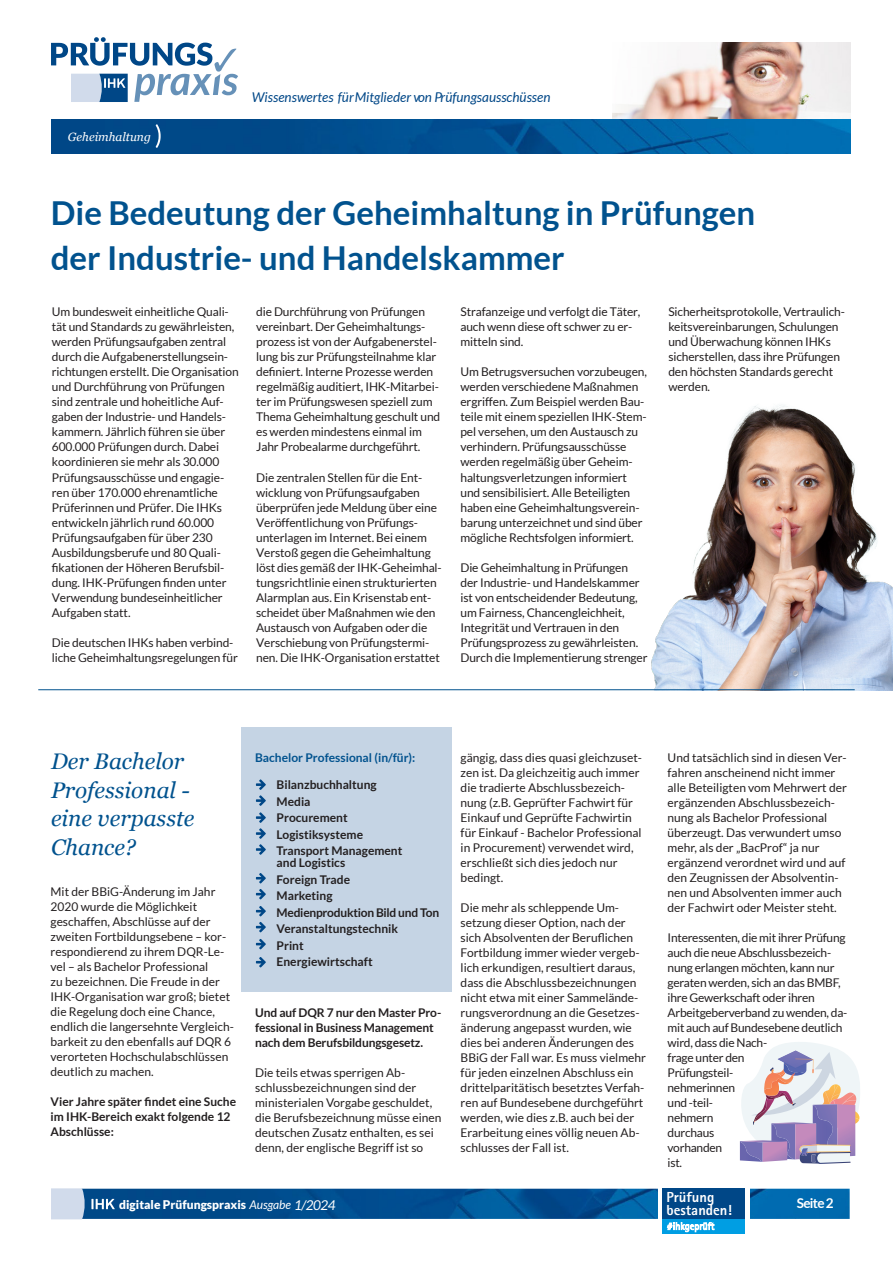
<style>
.page{position:relative;width:893px;height:1263px;background:#fff}
.page>*{position:absolute;margin:0;border:0;box-sizing:border-box;transform-origin:0 0}
.t1{font:700 33px/45px "Lato";color:#01528e}
.t2{font:italic 22.5px/28.5px "Georgia";color:#01528e}
.t3{font:800 14.55px/13.5px "Rotis Sans Serif Std";color:#fff}
.t4{font:italic 13.5px "Lato";color:#004787}
.t5{font:700 13.5px "Lato";letter-spacing:-.05em;color:#fff}
.t6{font:12px/15px "Lato";letter-spacing:-.01em;color:#231f20}
.t7{font:700 12px/15px "Lato";color:#231f20}
.t8{font:900 12px "Lato";color:#fff}
.t9{font:700 12px "Lato";color:#01528e}
.t10{font:700 12px "Lato";letter-spacing:-.02em;color:#231f20}
.t11{font:italic 12px "Georgia";color:#fff}
.s1{font-weight:400;font-style:italic}
.s2{font-weight:400;font-style:italic;font-size:13.5px}
</style>
<div class="page">
<div style="left:241px;top:727px;width:211px;height:265px;background:#c5d4e4"></div>
<img style="left:651px;top:405px;width:242px;height:285px">
<img style="left:115px;top:1189px;width:735px;height:30px">
<div style="left:51px;top:119px;width:799px;height:34px;background:#004787"></div>
<svg style="left:51px;top:1188px;width:64px;height:31px;background:#7da0c3"></svg>
<svg style="left:51px;top:37px;width:187px;height:65px"></svg>
<img style="left:612px;top:43px;width:238px;height:76px">
<img style="left:155px;top:119px;width:695px;height:34px">
<svg style="left:156px;top:124px;width:5px;height:24px"></svg>
<div style="left:658px;top:1183px;width:91px;height:53px;background:#fff"></div>
<div style="left:662px;top:1188px;width:83px;height:31px;background:#004787"></div>
<div style="left:662px;top:1219px;width:83px;height:14px;background:#009ee3"></div>
<svg style="left:667px;top:1222px;width:47px;height:10px"></svg>
<hr style="left:38px;top:689px;width:817px;height:1px;background:#01528e">
<svg style="left:256px;top:779px;width:10px;height:27px"></svg>
<svg style="left:256px;top:812px;width:10px;height:43px"></svg>
<svg style="left:256px;top:873px;width:10px;height:10px"></svg>
<svg style="left:256px;top:889px;width:10px;height:10px"></svg>
<svg style="left:256px;top:906px;width:10px;height:10px"></svg>
<svg style="left:256px;top:922px;width:10px;height:10px"></svg>
<svg style="left:256px;top:939px;width:10px;height:10px"></svg>
<svg style="left:256px;top:957px;width:10px;height:10px"></svg>
<svg style="left:740px;top:1042px;width:120px;height:122px"></svg>
<img style="left:740px;top:1142px;width:21px;height:20px">
<p class="t11" style="left:68px;top:129px;width:84px">Geheimhaltung</p>
<p class="t4" style="left:252px;top:90px;width:300px">Wissenswertes für Mitglieder von Prüfungsausschüssen</p>
<p class="t1" style="left:51px;top:190px;width:706px">Die Bedeutung der Geheimhaltung in Prüfungen der Industrie- und Handelskammer</p>
<p class="t6" style="left:52px;top:305px;width:188px">Um bundesweit einheitliche Quali&shy;tät und Standards zu gewährleisten, werden Prüfungsaufgaben zentral durch die Aufgabenerstellungsein&shy;richtungen erstellt. Die Organisation und Durchführung von Prüfungen sind zentrale und hoheitliche Auf&shy;gaben der Industrie- und Handels&shy;kammern. Jährlich führen sie über 600.000 Prüfungen durch. Dabei koordinieren sie mehr als 30.000<br>Prüfungsausschüsse und engagie&shy;ren über 170.000 ehrenamtliche Prüferinnen und Prüfer. Die IHKs entwickeln jährlich rund 60.000<br>Prüfungsaufgaben für über 230<br>Ausbildungsberufe und 80 Quali&shy;fikationen der Höheren Berufsbil&shy;dung. IHK-Prüfungen finden unter Verwendung bundeseinheitlicher Aufgaben statt.</p>
<p class="t6" style="left:52px;top:635px;width:187px">Die deutschen IHKs haben verbind&shy;liche Geheimhaltungsregelungen für</p>
<p class="t6" style="left:256px;top:305px;width:186px">die Durchführung von Prüfungen vereinbart. Der Geheimhaltungs&shy;prozess ist von der Aufgabenerstel&shy;lung bis zur Prüfungsteilnahme klar definiert. Interne Prozesse werden regelmäßig auditiert, IHK-Mitarbei&shy;ter im Prüfungswesen speziell zum Thema Geheimhaltung geschult und es werden mindestens einmal im Jahr Probealarme durchgeführt.</p>
<p class="t6" style="left:256px;top:470px;width:187px">Die zentralen Stellen für die Ent&shy;wicklung von Prüfungsaufgaben überprüfen jede Meldung über eine Veröffentlichung von Prüfungs&shy;unterlagen im Internet. Bei einem Verstoß gegen die Geheimhaltung löst dies gemäß der IHK-Geheimhal&shy;tungsrichtlinie einen strukturierten Alarmplan aus. Ein Krisenstab ent&shy;scheidet über Maßnahmen wie den Austausch von Aufgaben oder die Verschiebung von Prüfungstermi&shy;nen. Die IHK-Organisation erstattet</p>
<p class="t6" style="left:460px;top:305px;width:182px">Strafanzeige und verfolgt die Täter, auch wenn diese oft schwer zu er&shy;mitteln sind.</p>
<p class="t6" style="left:460px;top:365px;width:188px">Um Betrugsversuchen vorzubeugen, werden verschiedene Maßnahmen ergriffen. Zum Beispiel werden Bau&shy;teile mit einem speziellen IHK-Stem&shy;pel versehen, um den Austausch zu verhindern. Prüfungsausschüsse werden regelmäßig über Geheim&shy;haltungsverletzungen informiert und sensibilisiert. Alle Beteiligten haben eine Geheimhaltungsverein&shy;barung unterzeichnet und sind über mögliche Rechtsfolgen informiert.</p>
<p class="t6" style="left:460px;top:560px;width:189px">Die Geheimhaltung in Prüfungen der Industrie- und Handelskammer ist von entscheidender Bedeutung, um Fairness, Chancengleichheit, Integrität und Vertrauen in den Prüfungsprozess zu gewährleisten.<br>Durch die Implementierung strenger</p>
<p class="t6" style="left:668px;top:305px;width:178px">Sicherheitsprotokolle, Vertraulich&shy;keitsvereinbarungen, Schulungen und Überwachung können IHKs sicherstellen, dass ihre Prüfungen den höchsten Standards gerecht werden.</p>
<p class="t2" style="left:51px;top:748px;width:145px">Der Bachelor<br>Professional - eine verpasste<br>Chance?</p>
<p class="t6" style="left:461px;top:750px;width:183px">gängig, dass dies quasi gleichzuset&shy;zen ist. Da gleichzeitig auch immer die tradierte Abschlussbezeich&shy;nung (z.B. Geprüfter Fachwirt für<br>Einkauf und Geprüfte Fachwirtin für Einkauf - Bachelor Professional in Procurement) verwendet wird, erschließt sich dies jedoch nur bedingt.</p>
<p class="t6" style="left:461px;top:900px;width:187px">Die mehr als schleppende Um&shy;setzung dieser Option, nach der sich Absolventen der Beruflichen Fortbildung immer wieder vergeb&shy;lich erkundigen, resultiert daraus, dass die Abschlussbezeichnungen nicht etwa mit einer Sammelände&shy;rungsverordnung an die Gesetzes&shy;änderung angepasst wurden, wie dies bei anderen Änderungen des BBiG der Fall war. Es muss vielmehr für jeden einzelnen Abschluss ein drittelparitätisch besetztes Verfah&shy;ren auf Bundesebene durchgeführt werden, wie dies z.B. auch bei der Erarbeitung eines völlig neuen Ab&shy;schlusses der Fall ist.</p>
<p class="t9" style="left:255px;top:751px;width:162px">Bachelor Professional (in/für):</p>
<p class="t7" style="left:277px;top:777px;width:102px">Bilanzbuchhaltung</p>
<p class="t7" style="left:277px;top:793px;width:35px">Media</p>
<p class="t7" style="left:277px;top:810px;width:73px">Procurement</p>
<p class="t7" style="left:277px;top:826px;width:88px">Logistiksysteme</p>
<p class="t7" style="left:277px;top:844px;width:127px;line-height:12px">Transport Management and Logistics</p>
<p class="t7" style="left:277px;top:871px;width:75px">Foreign Trade</p>
<p class="t7" style="left:277px;top:888px;width:57px">Marketing</p>
<p class="t10" style="left:277px;top:905px;width:164px">Medienproduktion Bild und Ton</p>
<p class="t7" style="left:277px;top:920px;width:123px;line-height:16.5px">Veranstaltungstechnik<br>Print<br>Energiewirtschaft</p>
<p class="t6" style="left:51px;top:884px;width:185px">Mit der BBiG-Änderung im Jahr<br>2020 wurde die Möglichkeit geschaffen, Abschlüsse auf der zweiten Fortbildungsebene – kor&shy;respondierend zu ihrem DQR-Le&shy;vel – als Bachelor Professional<br>zu bezeichnen. Die Freude in der<br>IHK-Organisation war groß; bietet die Regelung doch eine Chance, endlich die langersehnte Vergleich&shy;barkeit zu den ebenfalls auf DQR 6 verorteten Hochschulabschlüssen deutlich zu machen.</p>
<p class="t7" style="left:51px;top:1094px;width:187px">Vier Jahre später findet eine Suche im IHK-Bereich exakt folgende 12<br>Abschlüsse:</p>
<p class="t7" style="left:255px;top:1005px;width:188px">Und auf DQR 7 nur den Master Pro&shy;fessional in Business Management nach dem Berufsbildungsgesetz.</p>
<p class="t6" style="left:255px;top:1065px;width:188px">Die teils etwas sperrigen Ab&shy;schlussbezeichnungen sind der ministerialen Vorgabe geschuldet, die Berufsbezeichnung müsse einen deutschen Zusatz enthalten, es sei denn, der englische Begriff ist so</p>
<p class="t8" style="left:119px;top:1198px;width:218px">digitale Prüfungspraxis <span class="s1">Ausgabe</span> <span class="s2">1/2024</span></p>
<p class="t6" style="left:668px;top:750px;width:181px">Und tatsächlich sind in diesen Ver&shy;fahren anscheinend nicht immer alle Beteiligten vom Mehrwert der ergänzenden Abschlussbezeich&shy;nung als Bachelor Professional überzeugt. Das verwundert umso mehr, als der „BacProf“ ja nur ergänzend verordnet wird und auf den Zeugnissen der Absolventin&shy;nen und Absolventen immer auch der Fachwirt oder Meister steht.</p>
<p class="t6" style="left:668px;top:930px;width:181px">Interessenten, die mit ihrer Prüfung auch die neue Abschlussbezeich&shy;nung erlangen möchten, kann nur geraten werden, sich an das BMBF, ihre Gewerkschaft oder ihren<br>Arbeitgeberverband zu wenden, da&shy;mit auch auf Bundesebene deutlich wird, dass die Nach-<br>frage unter den<br>Prüfungsteil-<br>nehmerinnen<br>und -teil-<br>nehmern<br>durchaus<br>vorhanden<br>ist.</p>
<p class="t3" style="left:666px;top:1190px;width:67px">Prüfung bestanden!</p>
<p class="t5" style="left:797px;top:1196px;width:38px">Seite 2</p>
</div>
